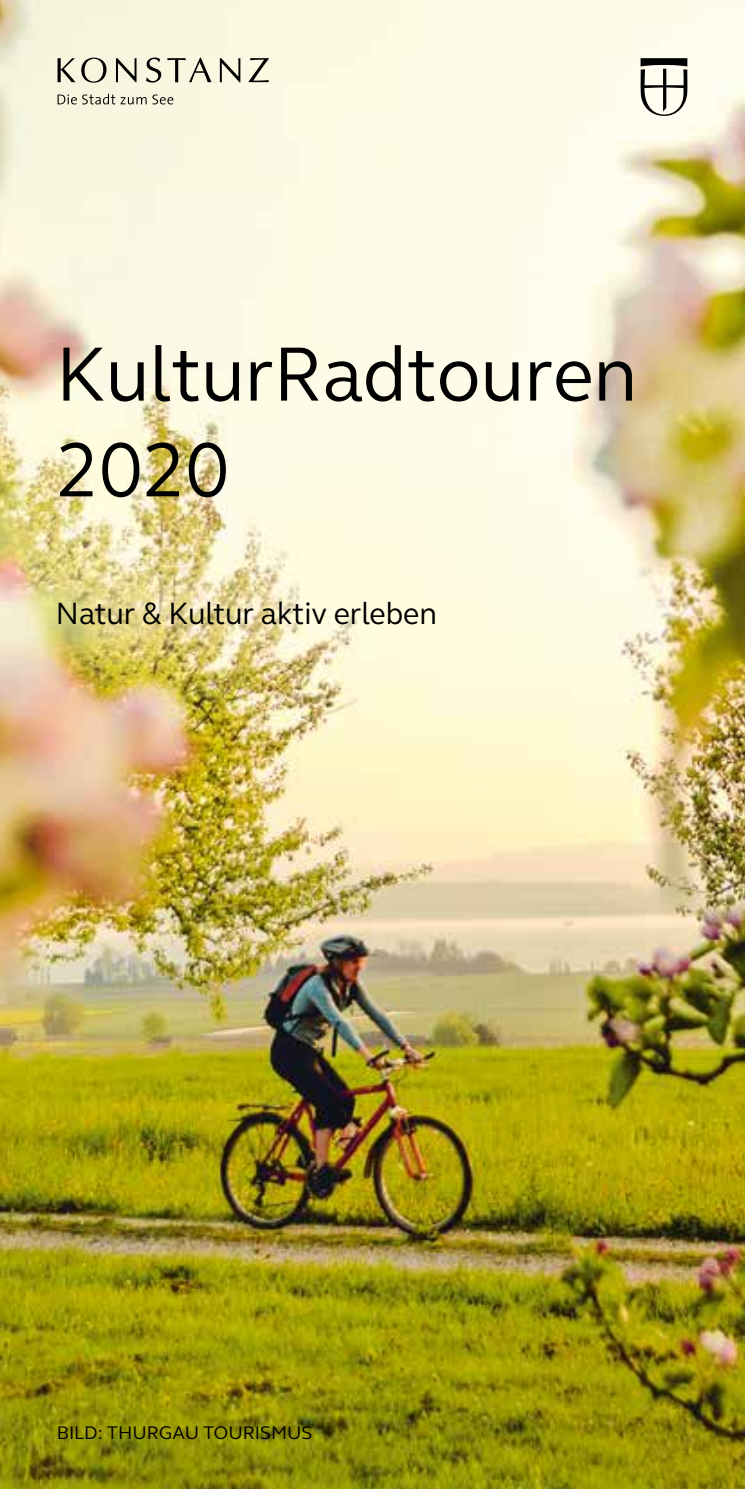
<style>
.page{position:relative;width:745px;height:1489px;background:#fff}
.page>*{position:absolute;margin:0;border:0;box-sizing:border-box;transform-origin:0 0}
.t1{font:78.75px/95.8px "FS Elliot Pro";color:#000;scale:.95 1}
.t2{font:31.5px "FS Elliot Pro";color:#000;scale:.95 1}
.t3{font:18.75px "FS Elliot Pro";color:#000}
</style>
<div class="page">
<img style="left:0;top:0;width:744px;height:1488px">
<svg style="left:57px;top:94px;width:89px;height:10px"></svg>
<svg style="left:152px;top:94px;width:21px;height:10px"></svg>
<svg style="left:57px;top:58px;width:18px;height:24px"></svg>
<svg style="left:81px;top:58px;width:25px;height:25px"></svg>
<svg style="left:116px;top:58px;width:20px;height:24px"></svg>
<svg style="left:167px;top:58px;width:44px;height:24px"></svg>
<svg style="left:220px;top:58px;width:20px;height:24px"></svg>
<svg style="left:248px;top:58px;width:20px;height:24px"></svg>
<svg style="left:146px;top:58px;width:15px;height:25px"></svg>
<svg style="left:640px;top:58px;width:47px;height:58px"></svg>
<h1 class="t1" style="left:56px;top:324px;width:613px">KulturRadtouren<br>2020</h1>
<p class="t2" style="left:56px;top:592px;width:402px">Natur &amp; Kultur aktiv erleben</p>
<p class="t3" style="left:57px;top:1419px;width:257px">BILD: THURGAU TOURISMUS</p>
</div>
